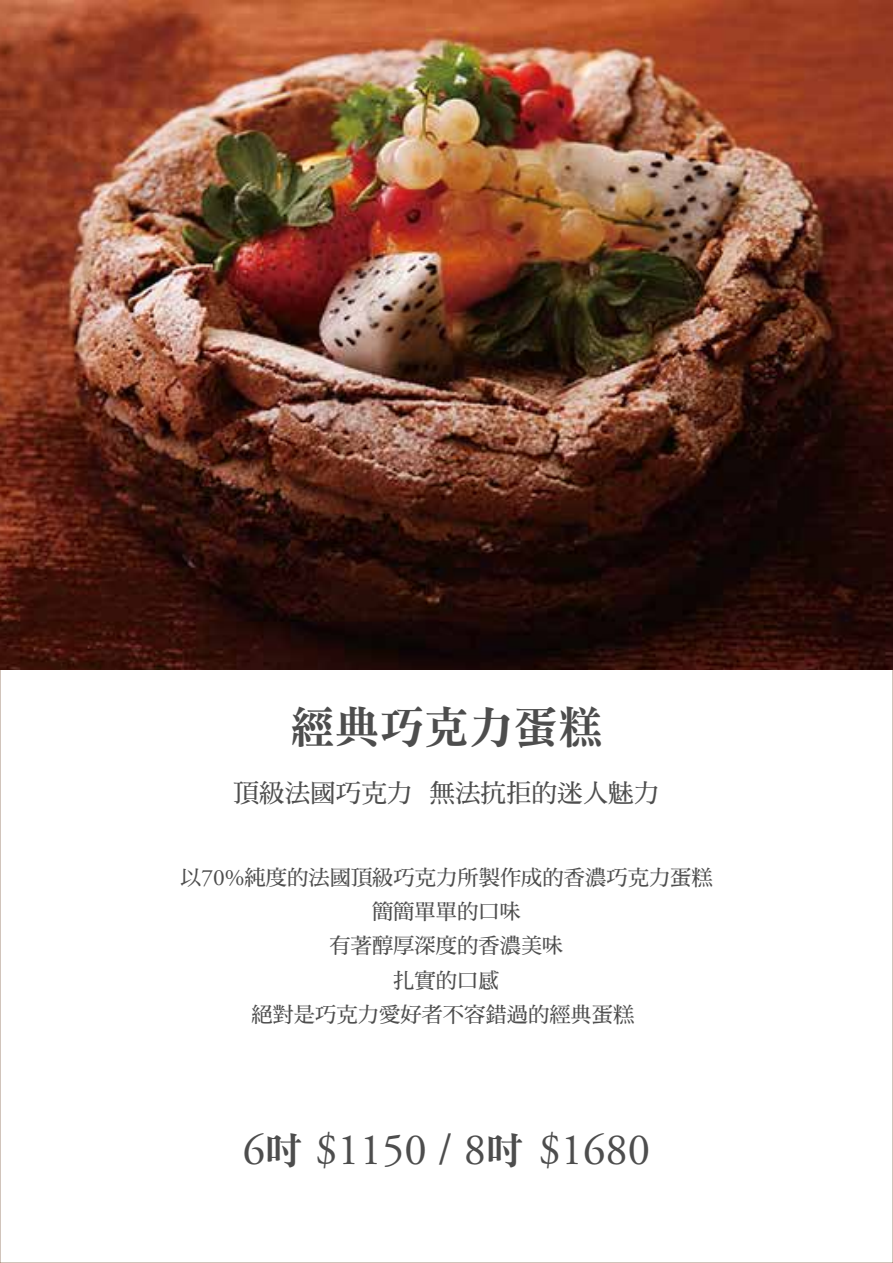
<style>
.page{position:relative;width:893px;height:1263px;background:#fff}
.page>*{position:absolute;margin:0;border:0;box-sizing:border-box;transform-origin:0 0}
.t1{font:44.7px "Adobe Garamond";color:#4d4d4d}
.t2{font:44.7px "DF Ming Std W9";color:#4d4d4d}
.t3{font:25.5px "DF Ming Std W7";color:#4d4d4d}
.t4{font:21.3px/34px "DF Ming Std W7";color:#4d4d4d;text-align:center}
.s1{font-family:"Adobe Garamond";font-size:23.4px}
.s2{font-family:"DF Ming Std W9";font-size:37.5px}
</style>
<div class="page">
<img style="left:0;top:0;width:893px;height:670px">
<h1 class="t2" style="left:290px;top:703px;width:314px">經典巧克力蛋糕</h1>
<p class="t3" style="left:234px;top:779px;width:427px">頂級法國巧克力 無法抗拒的迷人魅力</p>
<p class="t4" style="left:180px;top:860px;width:534px">以<span class="s1">70%</span>純度的法國頂級巧克力所製作成的香濃巧克力蛋糕簡簡單單的口味<br>有著醇厚深度的香濃美味<br>扎實的口感<br>絕對是巧克力愛好者不容錯過的經典蛋糕</p>
<h1 class="t1" style="left:243px;top:1126px;width:409px">6<span class="s2">吋</span> $1150 / 8<span class="s2">吋</span> $1680</h1>
</div>
